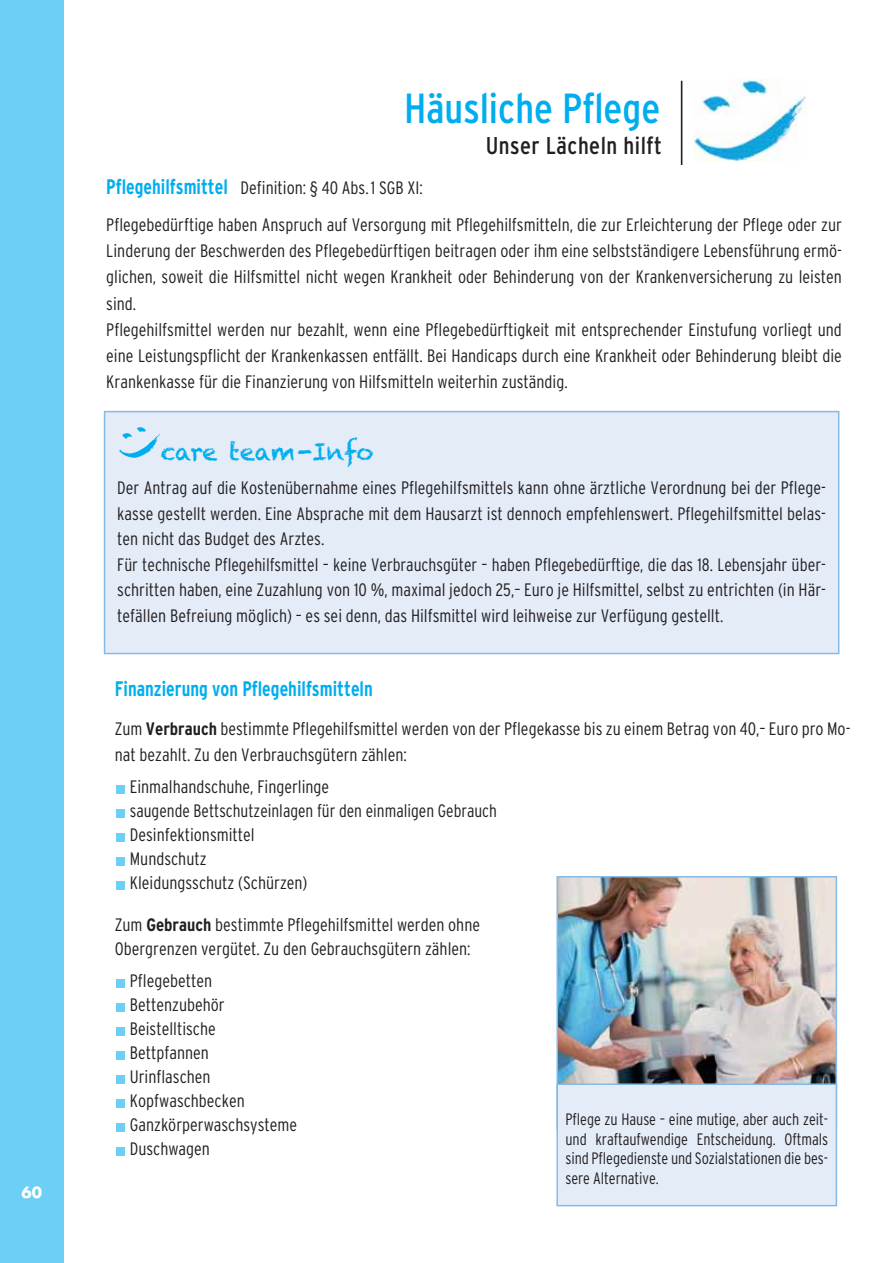
<style>
.page{position:relative;width:893px;height:1263px;background:#fff}
.page>*{position:absolute;margin:0;border:0;box-sizing:border-box;transform-origin:0 0}
.t1{font:condensed 42px "Interstate";color:#00aeef}
.t2{font:condensed 24.3px "Interstate";letter-spacing:.02em;color:#231f20}
.t3{font:24px "Chalkduster";letter-spacing:-.02em;color:#00aeef}
.t4{font:700 condensed 21px "Interstate";color:#00aeef;scale:.9 1}
.t5{font:300 condensed 18px/24px "Interstate";color:#231f20}
.t6{font:300 condensed 16.5px/19.5px "Interstate";letter-spacing:-.005em;color:#231f20;text-align:justify}
.t7{font:700 15px "Futura";color:#fff}
.s1{font-weight:700;font-size:21px;color:#00aeef}
.s2{font-weight:700}
</style>
<div class="page">
<div style="left:0;top:0;width:64px;height:1263px;background:#6dcff6"></div>
<div style="left:105px;top:412px;width:733px;height:241px;background:#e4ecf8"></div>
<div style="left:104px;top:411px;width:735px;height:243px;border:2px solid #86bae5"></div>
<img style="left:119px;top:427px;width:41px;height:31px">
<div style="left:116px;top:785px;width:9px;height:8px;background:#6dcff6"></div>
<div style="left:116px;top:809px;width:9px;height:8px;background:#6dcff6"></div>
<div style="left:116px;top:833px;width:9px;height:8px;background:#6dcff6"></div>
<div style="left:116px;top:857px;width:9px;height:8px;background:#6dcff6"></div>
<div style="left:116px;top:881px;width:9px;height:8px;background:#6dcff6"></div>
<div style="left:116px;top:979px;width:9px;height:8px;background:#6dcff6"></div>
<div style="left:116px;top:1003px;width:9px;height:8px;background:#6dcff6"></div>
<div style="left:116px;top:1027px;width:9px;height:8px;background:#6dcff6"></div>
<div style="left:116px;top:1051px;width:9px;height:8px;background:#6dcff6"></div>
<div style="left:116px;top:1075px;width:9px;height:8px;background:#6dcff6"></div>
<div style="left:116px;top:1099px;width:9px;height:8px;background:#6dcff6"></div>
<div style="left:116px;top:1123px;width:9px;height:8px;background:#6dcff6"></div>
<div style="left:116px;top:1147px;width:9px;height:8px;background:#6dcff6"></div>
<img style="left:559px;top:879px;width:275px;height:204px">
<div style="left:556px;top:876px;width:281px;height:253px;border:2px solid #86bae5"></div>
<div style="left:558px;top:1085px;width:278px;height:120px;background:#e4ecf8"></div>
<div style="left:556px;top:1083px;width:281px;height:123px;border:2px solid #86bae5"></div>
<img style="left:694px;top:79px;width:112px;height:83px">
<hr style="left:681px;top:81px;width:1px;height:84px;background:#231f20">
<p class="t7" style="left:22px;top:1185px;width:22px">60</p>
<h1 class="t1" style="left:404px;top:92px;width:258px">Häusliche Pflege</h1>
<h2 class="t2" style="left:486px;top:137px;width:178px">Unser Lächeln hilft</h2>
<p class="t5" style="left:106px;top:171px;width:737px;line-height:36.8px"><span class="s1">Pflegehilfsmittel</span> Definition: § 40 Abs. 1 SGB XI:<br>Pflegebedürftige haben Anspruch auf Versorgung mit Pflegehilfsmitteln, die zur Erleichterung der Pflege oder zur</p>
<p class="t5" style="left:106px;top:239px;width:737px;line-height:26.2px">Linderung der Beschwerden des Pflegebedürftigen beitragen oder ihm eine selbst ständigere Lebensführung ermö&shy;glichen, soweit die Hilfsmittel nicht wegen Krankheit oder Behinderung von der Krankenversicherung zu leisten sind.<br>Pflegehilfsmittel werden nur bezahlt, wenn eine Pflegebedürftigkeit mit entsprechender Einstufung vorliegt und eine Leistungspflicht der Krankenkassen entfällt. Bei Handicaps durch eine Krankheit oder Behinderung bleibt die Krankenkasse für die Finanzierung von Hilfsmitteln weiterhin zuständig.</p>
<h3 class="t3" style="left:161px;top:437px;width:214px">care team -Info</h3>
<p class="t5" style="left:117px;top:476px;width:710px;line-height:25.5px">Der Antrag auf die Kostenübernahme eines Pflegehilfsmittels kann ohne ärztliche Verordnung bei der Pflege&shy;kasse gestellt werden. Eine Absprache mit dem Hausarzt ist dennoch empfehlenswert. Pflegehilfsmittel belas&shy;ten nicht das Budget des Arztes.<br>Für technische Pflegehilfsmittel – keine Verbrauchsgüter – haben Pflegebedürftige, die das 18. Lebensjahr über&shy;schritten haben, eine Zuzahlung von 10 %, maximal jedoch 25,– Euro je Hilfs mittel, selbst zu entrichten (in Här&shy;tefällen Befreiung möglich) – es sei denn, das Hilfsmittel wird leih weise zur Verfügung gestellt.</p>
<p class="t4" style="left:115px;top:681px;width:288px">Finanzierung von Pflegehilfsmitteln</p>
<p class="t5" style="left:115px;top:717px;width:737px;line-height:26.2px">Zum <span class="s2">Verbrauch</span> bestimmte Pflegehilfsmittel werden von der Pflegekasse bis zu einem Betrag von 40,– Euro pro Mo&shy;nat bezahlt. Zu den Verbrauchsgütern zählen:</p>
<p class="t5" style="left:130px;top:776px;width:369px">Einmalhandschuhe, Fingerlinge<br>saugende Bettschutzeinlagen für den einmaligen Gebrauch<br>Desinfektionsmittel<br>Mundschutz<br>Kleidungsschutz (Schürzen)</p>
<p class="t5" style="left:115px;top:914px;width:367px">Zum <span class="s2">Gebrauch</span> bestimmte Pflegehilfsmittel werden ohne<br>Obergrenzen vergütet. Zu den Gebrauchsgütern zählen:</p>
<p class="t5" style="left:130px;top:971px;width:169px">Pflegebetten<br>Bettenzubehör<br>Beistelltische<br>Bettpfannen<br>Urinflaschen<br>Kopfwaschbecken<br>Ganzkörperwaschsysteme<br>Duschwagen</p>
<p class="t6" style="left:565px;top:1111px;width:264px">Pflege zu Hause – eine mutige, aber auch zeit&shy;und kraftaufwendige Entscheidung. Oftmals sind Pflegedienste und Sozialstationen die bes&shy;sere Alternative.</p>
</div>
